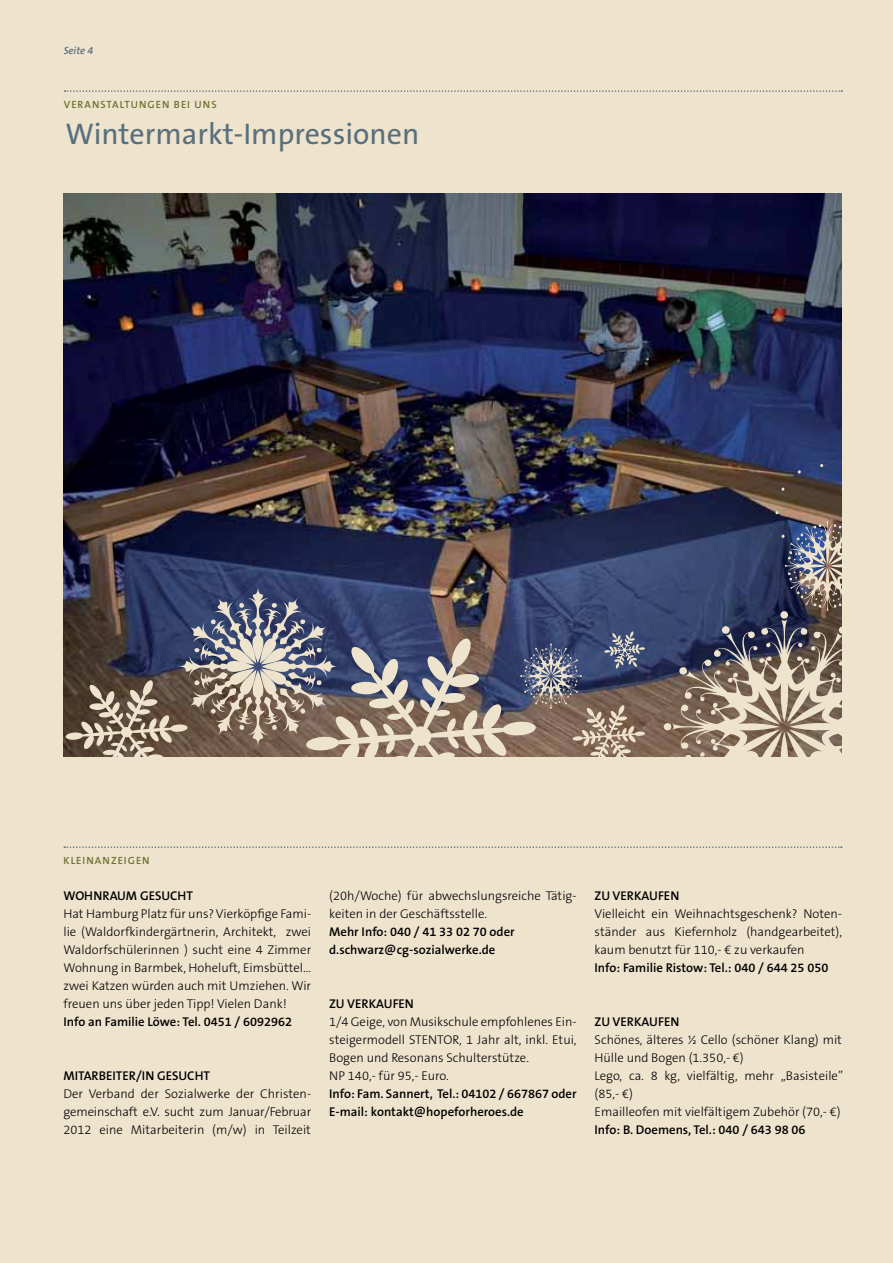
<style>
.page{position:relative;width:893px;height:1263px;background:#eee3cd}
.page>*{position:absolute;margin:0;border:0;box-sizing:border-box;transform-origin:0 0}
.t1{font:30px "The Sans B5 Plain";color:#596f7e}
.t2{font:300 12.75px/18px "The Sans B3";color:#000}
.t3{font:600 10.5px "The Sans B6";letter-spacing:.1em;color:#6d7331}
.t4{font:italic 600 10.5px "The Sans B6";color:#596f7e}
.s1{font-family:"The Sans B6";font-weight:600}
</style>
<div class="page">
<svg style="left:65px;top:90px;width:777px;height:2px"></svg>
<img style="left:63px;top:193px;width:779px;height:563px">
<svg style="left:672px;top:620px;width:170px;height:137px"></svg>
<svg style="left:839px;top:626px;width:3px;height:8px"></svg>
<svg style="left:722px;top:626px;width:8px;height:8px"></svg>
<svg style="left:679px;top:667px;width:8px;height:8px"></svg>
<svg style="left:664px;top:723px;width:7px;height:7px"></svg>
<svg style="left:64px;top:846px;width:778px;height:2px"></svg>
<svg style="left:520px;top:631px;width:125px;height:126px;background:#736b71"></svg>
<svg style="left:338px;top:637px;width:198px;height:120px"></svg>
<svg style="left:65px;top:587px;width:273px;height:170px"></svg>
<svg style="left:798px;top:470px;width:3px;height:4px"></svg>
<img style="left:780px;top:521px;width:62px;height:97px">
<p class="t4" style="left:64px;top:45px;width:31px">Seite 4</p>
<p class="t3" style="left:64px;top:99px;width:154px">veranstaltungen bei uns</p>
<p class="t1" style="left:66px;top:118px;width:355px">Wintermarkt-Impressionen</p>
<p class="t3" style="left:63px;top:855px;width:15px">KLEINAN</p>
<p class="t3" style="left:111px;top:855px;width:14px">ZEIGEN</p>
<p class="t2" style="left:63px;top:887px;width:249px"><span class="s1">Wohnraum gesucht<br></span>Hat Hamburg Platz für uns? Vierköpfige Fami&shy;lie (Waldorfkindergärtnerin, Architekt, zwei Waldorfschülerinnen ) sucht eine 4 Zimmer Wohnung in Barmbek, Hoheluft, Eimsbüttel... zwei Katzen würden auch mit Umziehen. Wir freuen uns über jeden Tipp! Vielen Dank!<br><span class="s1">I nfo an Familie Löwe: Tel. 0451 / 6092962</span></p>
<p class="t2" style="left:63px;top:1067px;width:249px"><span class="s1">Mitarbeiter/in gesucht<br></span>Der Verband der Sozialwerke der Christen&shy;gemeinschaft e.V. sucht zum Januar/Februar 2012 eine Mitarbeiterin (m/w) in Teilzeit</p>
<p class="t2" style="left:329px;top:887px;width:249px">(20h/Woche) für abwechslungsreiche Tätig&shy;keiten in der Geschäftsstelle.<br><span class="s1">Mehr I nfo: 040 / 41 33 02 70 oder d.schwarz@cg-sozialwerke.de</span></p>
<p class="t2" style="left:329px;top:995px;width:249px"><span class="s1">ZU VERKAU FEN<br></span>1/4 Geige, von Musikschule empfohlenes Ein&shy;steigermodell STENTOR, 1 Jahr alt, inkl. Etui, Bogen und Resonans Schulterstütze.<br>NP 140,- für 95,- Euro.<br><span class="s1">I nfo: Fam. Sannert, Tel.: 04102 / 667867 oder E-mail: kontakt@hopeforheroes.de</span></p>
<p class="t2" style="left:595px;top:887px;width:249px"><span class="s1">ZU VERKAU FEN<br></span>Vielleicht ein Weihnachtsgeschenk? Noten&shy;ständer aus Kiefernholz (handgearbeitet), kaum benutzt für 110,- € zu verkaufen<br><span class="s1">I nfo: Familie Ristow: Tel.: 040 / 644 25 050</span></p>
<p class="t2" style="left:595px;top:1013px;width:250px"><span class="s1">ZU VERKAU FEN<br></span>Schönes, älteres ½ Cello (schöner Klang) mit<br>Hülle und Bogen (1.350,- €)<br>Lego, ca. 8 kg, vielfältig, mehr „Basisteile” (85,- €)<br>Emailleofen mit vielfältigem Zubehör (70,- €)<br><span class="s1">I nfo: B. Doemens, Tel.: 040 / 643 98 06</span></p>
</div>
